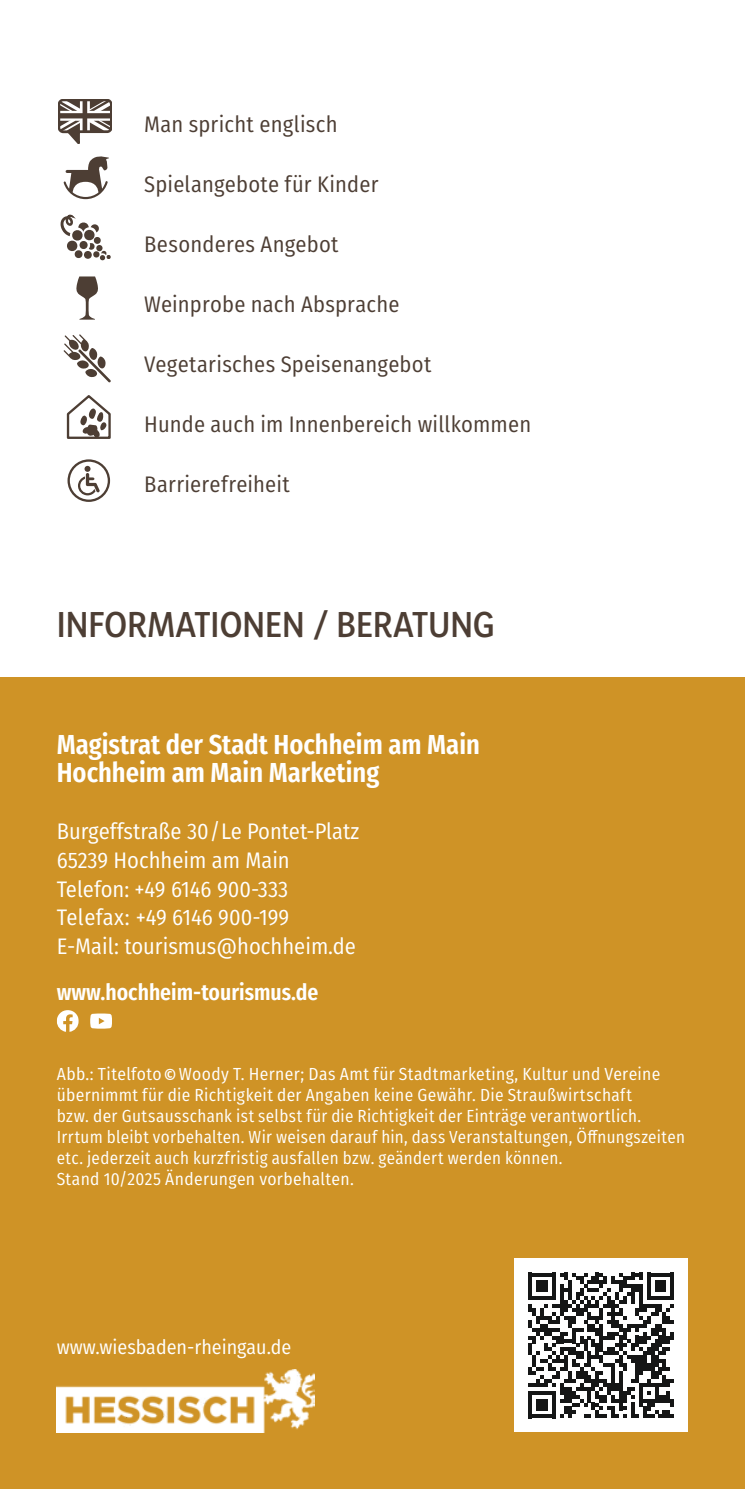
<style>
.page{position:relative;width:745px;height:1489px;background:#fff}
.page>*{position:absolute;margin:0;border:0;box-sizing:border-box;transform-origin:0 0}
.t1{font:200 32.5px "Yaldevi";letter-spacing:.005em;color:#4d3e34}
.t2{font:600 27.5px/27.5px "Fira Sans Condensed";color:#fff}
.t3{font:22.5px "Fira Sans Condensed";letter-spacing:.01em;color:#4d3e34}
.t4{font:22.5px/28.8px "Fira Sans Condensed";color:#fff}
.t5{font:600 22.5px "Fira Sans Condensed";color:#fff}
.t6{font:20px "Fira Sans Condensed";color:#fff}
.t7{font:17.5px/21px "Fira Sans Condensed";letter-spacing:.02em;color:#fff}
.s1{font-weight:500}
</style>
<div class="page">
<div style="left:0;top:677px;width:744px;height:811px;background:#cf9326"></div>
<div style="left:514px;top:1258px;width:173px;height:173px;background:#fff"></div>
<svg style="left:528px;top:1272px;width:145px;height:146px"></svg>
<svg style="left:57px;top:1010px;width:22px;height:21px"></svg>
<svg style="left:90px;top:1013px;width:22px;height:15px"></svg>
<img style="left:57px;top:1369px;width:257px;height:62px">
<svg style="left:58px;top:99px;width:54px;height:45px"></svg>
<svg style="left:76px;top:276px;width:22px;height:43px"></svg>
<svg style="left:60px;top:214px;width:51px;height:46px"></svg>
<svg style="left:66px;top:395px;width:45px;height:44px"></svg>
<svg style="left:63px;top:156px;width:46px;height:43px"></svg>
<svg style="left:64px;top:334px;width:47px;height:48px"></svg>
<svg style="left:78px;top:466px;width:22px;height:29px"></svg>
<div style="left:67px;top:459px;width:43px;height:43px;border:2px solid #4d3e34;border-radius:50%"></div>
<p class="t3" style="left:144px;top:107px;width:195px">Man spricht englisch</p>
<p class="t3" style="left:144px;top:167px;width:235px">Spielangebote für Kinder</p>
<p class="t3" style="left:144px;top:227px;width:196px">Besonderes Angebot</p>
<p class="t3" style="left:144px;top:287px;width:257px">Weinprobe nach Absprache</p>
<p class="t3" style="left:144px;top:347px;width:288px">Vegetarisches Speisenangebot</p>
<p class="t3" style="left:144px;top:407px;width:388px">Hunde auch im Innenbereich willkommen</p>
<p class="t3" style="left:144px;top:467px;width:147px">Barrierefreiheit</p>
<h1 class="t1" style="left:57px;top:602px;width:439px">INFORMATIONEN / BERATUNG</h1>
<h2 class="t2" style="left:57px;top:727px;width:424px">Magistrat der Stadt Hochheim am Main<br>Hochheim am Main Marketing</h2>
<p class="t4" style="left:57px;top:816px;width:303px">Burgeffstraße 30/Le Pontet-Platz<br>65239 Hochheim am Main<br>Telefon: +49 6146 900-333<br>Telefax: +49 6146 900-199<br>E-Mail: tourismus@hochheim.de</p>
<p class="t5" style="left:57px;top:971px;width:263px">www.hochheim-tourismus.de</p>
<p class="t7" style="left:57px;top:1062px;width:629px">Abb.: Titelfoto<span class="s1">©</span>Woody T. Herner; Das Amt für Stadtmarketing, Kultur und Vereine übernimmt für die Richtigkeit der Angaben keine Gewähr. Die Straußwirtschaft<br>bzw. der Gutsausschank ist selbst für die Richtigkeit der Einträge verantwortlich.<br>Irrtum bleibt vorbehalten. Wir weisen darauf hin, dass Veranstaltungen, Öffnungszeiten etc. jederzeit auch kurzfristig ausfallen bzw. geändert werden können.<br>Stand 10/2025 Änderungen vorbehalten.</p>
<p class="t6" style="left:57px;top:1331px;width:236px">www.wiesbaden-rheingau.de</p>
</div>
